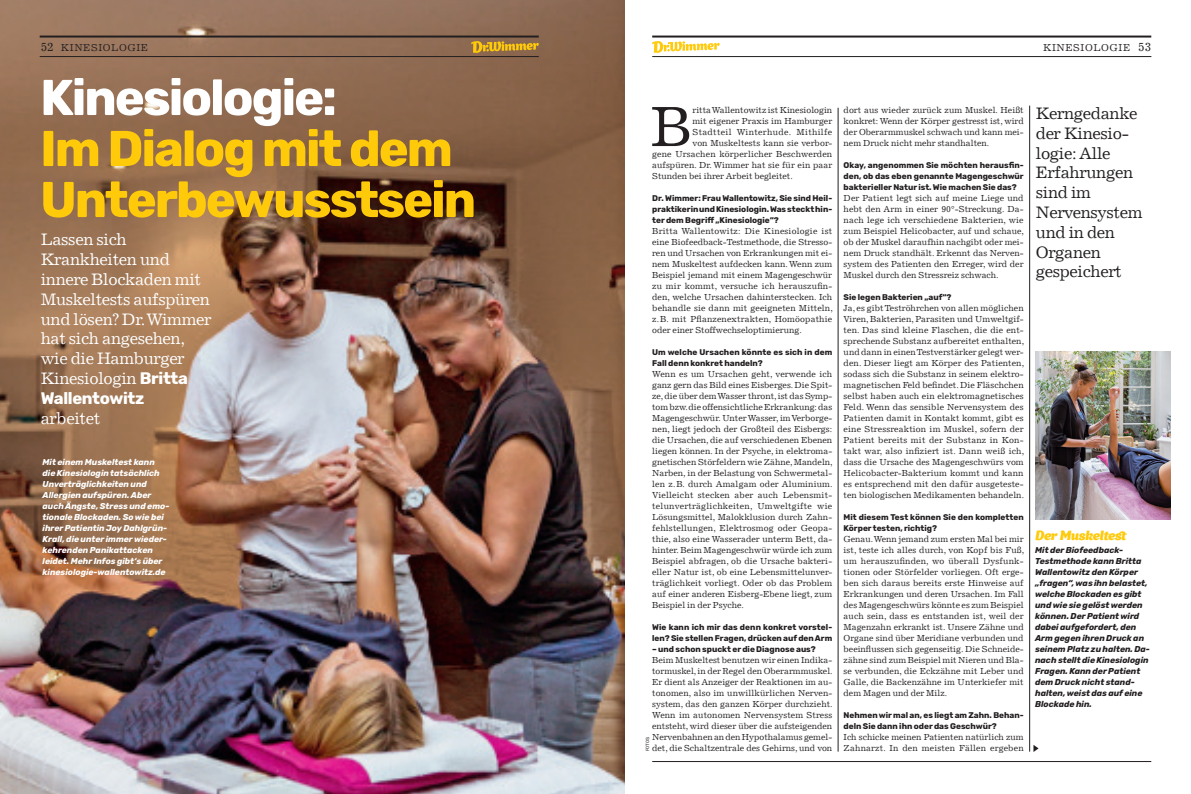
<style>
.page{position:relative;width:1191px;height:794px;background:#fff}
.page>*{position:absolute;margin:0;border:0;box-sizing:border-box;transform-origin:0 0}
.t1{font:57px "Excelsior LT";color:#231f20}
.t2{font:700 50.2px/51px "Rubik";letter-spacing:-.04em;color:#feca0a}
.t3{font:700 50.2px "Rubik";letter-spacing:-.04em;color:#fff}
.t4{font:16.6px/19.8px "Excelsior LT";letter-spacing:-.02em;color:#fff}
.t5{font:16.6px/19.8px "Excelsior LT";letter-spacing:-.02em;color:#231f20}
.t6{font:italic 13px "Appetite";color:#feca0a}
.t7{font:10px "Excelsior LT";letter-spacing:.06em;color:#231f20}
.Wimmer_Body{font:8.8px/11px "Excelsior LT";color:#231f20;text-align:justify}
.Wimmer_Body-2{font:8.8px "Excelsior LT";letter-spacing:.035em;color:#231f20}
.t8{font:italic 700 8.5px/11px "Rubik";color:#231f20}
.t9{font:italic 700 8.5px/11px "Rubik";color:#fff}
.Wimmer_Body-3{font:700 8.2px/11px "Rubik";color:#231f20}
.t10{font:4.5px "Rubik";letter-spacing:-.01em;color:#231f20}
.s1{font-size:12px}
.s2{font-family:"Rubik";font-weight:700}
</style>
<div class="page">
<hr style="left:652px;top:761px;width:499px;height:1px;background:#231f20">
<img style="left:0;top:0;width:625px;height:794px">
<hr style="left:652px;top:36px;width:499px;height:2px;background:#231f20">
<hr style="left:652px;top:56px;width:499px;height:1px;background:#231f20">
<svg style="left:652px;top:41px;width:68px;height:12px"></svg>
<img style="left:1035px;top:351px;width:135px;height:168px">
<hr style="left:838px;top:108px;width:1px;height:643px;background:#231f20">
<hr style="left:1029px;top:106px;width:1px;height:645px;background:#231f20">
<hr style="left:40px;top:56px;width:499px;height:1px;background:#231f20">
<hr style="left:40px;top:36px;width:499px;height:2px;background:#231f20">
<svg style="left:471px;top:39px;width:68px;height:14px"></svg>
<svg style="left:1033px;top:745px;width:5px;height:7px"></svg>
<p class="t7" style="left:41px;top:41px;width:109px"><span class="s1">52</span> KINESIOLOGIE</p>
<p class="t3" style="left:40px;top:68px;width:298px">Kinesiologie:</p>
<p class="t2" style="left:40px;top:124px;width:437px">Im Dialog mit dem<br>Unterbewusstsein</p>
<p class="t4" style="left:41px;top:230px;width:172px">Lassen sich<br>Krankheiten und innere Blockaden mit<br>Muskeltests aufspüren und lösen? Dr. Wimmer hat sich angesehen, wie die Hamburger<br>Kinesiologin <span class="s2">Britta<br>Wallentowitz<br></span>arbeitet</p>
<p class="t9" style="left:43px;top:457px;width:128px">Mit einem Muskeltest kann die Kinesiologin tatsächlich<br>Unverträglichkeiten und<br>Allergien aufspüren. Aber auch Ängste, Stress und emo&shy;tionale Blockaden. So wie bei ihrer Patientin Joy Dahlgrün-<br>Krall, die unter immer wieder&shy;kehrenden Panikattacken leidet. Mehr Infos gibt‘s über kinesiologie-wallentowitz.de</p>
<p class="t7" style="left:1043px;top:41px;width:110px">KINESIOLOGIE <span class="s1">53</span></p>
<p class="t1" style="left:651px;top:93px;width:43px">B</p>
<p class="Wimmer_Body" style="left:692px;top:105px;width:141px">ritta Wallentowitz ist Kinesiologin</p>
<p class="Wimmer_Body" style="left:692px;top:116px;width:141px">mit eigener Praxis im Hamburger</p>
<p class="Wimmer_Body-2" style="left:692px;top:127px;width:141px">Stadtteil Winterhude. Mithilfe</p>
<p class="Wimmer_Body" style="left:692px;top:138px;width:141px">von Muskeltests kann sie verbor-</p>
<p class="Wimmer_Body" style="left:652px;top:149px;width:182px">gene Ursachen körperlicher Beschwerden</p>
<p class="Wimmer_Body" style="left:652px;top:160px;width:181px">aufspüren. Dr. Wimmer hat sie für ein paar</p>
<p class="Wimmer_Body" style="left:652px;top:171px;width:142px">Stunden bei ihrer Arbeit begleitet.</p>
<p class="Wimmer_Body-3" style="left:652px;top:193px;width:182px;text-align:justify">Dr. Wimmer: Frau Wallentowitz, Sie sind Heil&shy;praktikerin und Kinesiologin. Was steckt hin&shy;ter dem Begriff „Kinesiologie“?</p>
<p class="Wimmer_Body" style="left:652px;top:226px;width:182px">Britta Wallentowitz: Die Kinesiologie ist eine Biofeedback-Testmethode, die Stresso&shy;ren und Ursachen von Erkrankungen mit ei&shy;nem Muskeltest aufdecken kann. Wenn zum Beispiel jemand mit einem Magengeschwür zu mir kommt, versuche ich herauszufin&shy;den, welche Ursachen dahinterstecken. Ich behandle sie dann mit geeigneten Mitteln, z.B. mit Pflanzenextrakten, Homöopathie oder einer Stoffwechseloptimierung.</p>
<p class="Wimmer_Body-3" style="left:652px;top:347px;width:182px">Um welche Ursachen könnte es sich in dem<br>Fall denn konkret handeln?</p>
<p class="Wimmer_Body" style="left:652px;top:369px;width:182px">Wenn es um Ursachen geht, verwende ich ganz gern das Bild eines Eisberges. Die Spit&shy;ze, die über dem Wasser thront, ist das Symp&shy;tom bzw. die offensichtliche Erkrankung: das Magengeschwür. Unter Wasser, im Verborge&shy;nen, liegt jedoch der Großteil des Eisbergs: die Ursachen, die auf verschiedenen Ebenen liegen können. In der Psyche, in elektroma&shy;gnetischen Störfeldern wie Zähne, Mandeln, Narben, in der Belastung von Schwermetal&shy;len z.B. durch Amalgam oder Aluminium.<br>Vielleicht stecken aber auch Lebensmit&shy;telunverträglichkeiten, Umweltgifte wie Lösungsmittel, Malokklusion durch Zahn&shy;fehlstellungen, Elektrosmog oder Geopa&shy;thie, also eine Wasserader unterm Bett, da&shy;hinter. Beim Magengeschwür würde ich zum Beispiel abfragen, ob die Ursache bakteri&shy;eller Natur ist, ob eine Lebensmittelunver&shy;träglichkeit vorliegt. Oder ob das Problem auf einer anderen Eisberg-Ebene liegt, zum Beispiel in der Psyche.</p>
<p class="Wimmer_Body-3" style="left:652px;top:622px;width:182px">Wie kann ich mir das denn konkret vorstel&shy;len? Sie stellen Fragen, drücken auf den Arm</p>
<p class="Wimmer_Body-3" style="left:652px;top:644px;width:165px">– und schon spuckt er die Diagnose aus?</p>
<p class="Wimmer_Body" style="left:652px;top:655px;width:182px">Beim Muskeltest benutzen wir einen Indika&shy;tormuskel, in der Regel den Oberarmmuskel.<br>Er dient als Anzeiger der Reaktionen im au&shy;tonomen, also im unwillkürlichen Nerven&shy;system, das den ganzen Körper durchzieht.<br>Wenn im autonomen Nervensystem Stress entsteht, wird dieser über die aufsteigenden Nervenbahnen an den Hypothalamus gemel&shy;det, die Schaltzentrale des Gehirns, und von</p>
<p class="t10" style="left:645px;top:751px;width:17px;rotate:-90deg">FOTOS:</p>
<p class="Wimmer_Body" style="left:843px;top:105px;width:182px">dort aus wieder zurück zum Muskel. Heißt konkret: Wenn der Körper gestresst ist, wird der Oberarmmuskel schwach und kann mei&shy;nem Druck nicht mehr standhalten.</p>
<p class="Wimmer_Body-3" style="left:843px;top:160px;width:182px;text-align:justify">Okay, angenommen Sie möchten herausfin&shy;den, ob das eben genannte Magengeschwür bakterieller Natur ist. Wie machen Sie das?</p>
<p class="Wimmer_Body" style="left:843px;top:193px;width:182px">Der Patient legt sich auf meine Liege und hebt den Arm in einer 90°-Streckung. Da&shy;nach lege ich verschiedene Bakterien, wie zum Beispiel Helicobacter, auf und schaue, ob der Muskel daraufhin nachgibt oder mei&shy;nem Druck standhält. Erkennt das Nerven&shy;system des Patienten den Erreger, wird der Muskel durch den Stressreiz schwach.</p>
<p class="Wimmer_Body-3" style="left:843px;top:292px;width:109px">Sie legen Bakterien „auf“?</p>
<p class="Wimmer_Body" style="left:843px;top:303px;width:182px">Ja, es gibt Teströhrchen von allen möglichen Viren, Bakterien, Parasiten und Umweltgif&shy;ten. Das sind kleine Flaschen, die die ent&shy;sprechende Substanz aufbereitet enthalten, und dann in einen Testverstärker gelegt wer&shy;den. Dieser liegt am Körper des Patienten, sodass sich die Substanz in seinem elektro&shy;magnetischen Feld befindet. Die Fläschchen selbst haben auch ein elektromagnetisches Feld. Wenn das sensible Nervensystem des Patienten damit in Kontakt kommt, gibt es eine Stressreaktion im Muskel, sofern der Patient bereits mit der Substanz in Kon&shy;takt war, also infiziert ist. Dann weiß ich, dass die Ursache des Magengeschwürs vom Helicobacter-Bakterium kommt und kann es entsprechend mit den dafür ausgeteste&shy;ten biologischen Medikamenten behandeln.</p>
<p class="Wimmer_Body-3" style="left:843px;top:512px;width:181px">Mit diesem Test können Sie den kompletten<br>Körper testen, richtig?</p>
<p class="Wimmer_Body" style="left:843px;top:534px;width:182px">Genau. Wenn jemand zum ersten Mal bei mir ist, teste ich alles durch, von Kopf bis Fuß, um herauszufinden, wo überall Dysfunk&shy;tionen oder Störfelder vorliegen. Oft erge&shy;ben sich daraus bereits erste Hinweise auf Erkrankungen und deren Ursachen. Im Fall des Magengeschwürs könnte es zum Beispiel auch sein, dass es entstanden ist, weil der Magenzahn erkrankt ist. Unsere Zähne und Organe sind über Meridiane verbunden und beeinflussen sich gegenseitig. Die Schneide&shy;zähne sind zum Beispiel mit Nieren und Bla&shy;se verbunden, die Eckzähne mit Leber und Galle, die Backenzähne im Unterkiefer mit dem Magen und der Milz.</p>
<p class="Wimmer_Body-3" style="left:843px;top:710px;width:181px">Nehmen wir mal an, es liegt am Zahn. Behan&shy;deln Sie dann ihn oder das Geschwür?</p>
<p class="Wimmer_Body" style="left:843px;top:732px;width:182px">Ich schicke meinen Patienten natürlich zum<br>Zahnarzt. In den meisten Fällen ergeben</p>
<p class="t5" style="left:1035px;top:104px;width:108px">Kerngedanke der Kinesio&shy;logie: Alle<br>Erfahrungen sind im<br>Nervensystem und in den<br>Organen gespeichert</p>
<p class="t6" style="left:1035px;top:527px;width:95px">Der Muskeltest</p>
<p class="t8" style="left:1035px;top:545px;width:116px">Mit der Biofeedback-<br>Testmethode kann Britta<br>Wallentowitz den Körper „fragen“, was ihn belastet, welche Blockaden es gibt und wie sie gelöst werden können. Der Patient wird dabei aufgefordert, den<br>Arm gegen ihren Druck an seinem Platz zu halten. Da&shy;nach stellt die Kinesiologin<br>Fragen. Kann der Patient dem Druck nicht stand&shy;halten, weist das auf eine<br>Blockade hin.</p>
</div>
